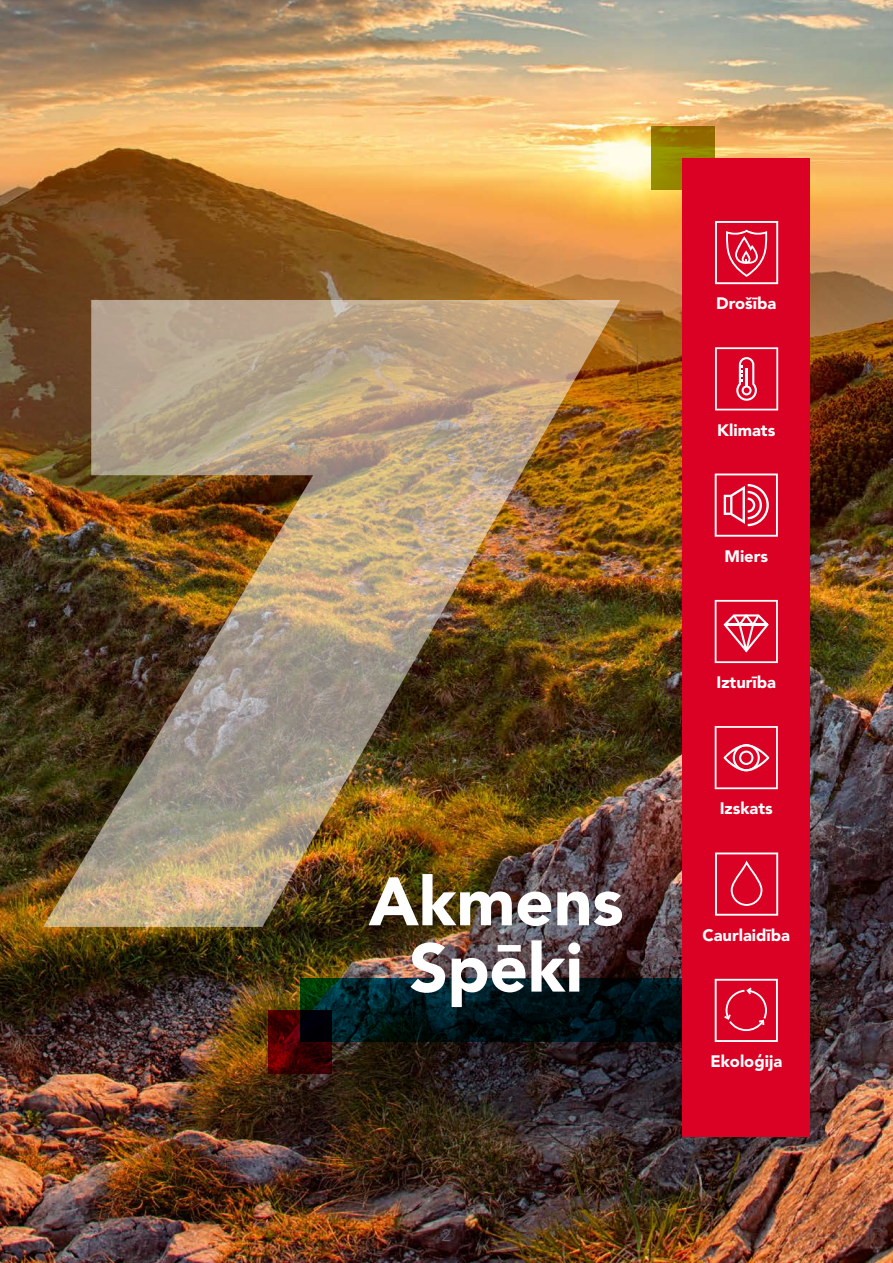
<style>
.page{position:relative;width:893px;height:1263px;background:#fff}
.page>*{position:absolute;margin:0;border:0;box-sizing:border-box;transform-origin:0 0}
.t1{font:900 67.8px "Avenir LT Pro";letter-spacing:-.005em;color:#fff}
.lenteleje_aprasymas{font:900 16.5px "Avenir LT Pro";color:#fff}
.t2{font:16.5px "Avenir LT Pro";color:#636362}
</style>
<div class="page">
<img style="left:0;top:0;width:893px;height:1263px">
<img style="left:43px;top:300px;width:577px;height:627px">
<svg style="left:300px;top:979px;width:382px;height:63px;background:#00171a"></svg>
<svg style="left:268px;top:1010px;width:64px;height:63px;background:#340003"></svg>
<svg style="left:651px;top:126px;width:63px;height:63px;background:#937f00"></svg>
<div style="left:682px;top:158px;width:128px;height:979px;background:#db0124"></div>
<svg style="left:715px;top:347px;width:63px;height:63px"></svg>
<svg style="left:715px;top:600px;width:63px;height:63px"></svg>
<svg style="left:715px;top:221px;width:63px;height:63px"></svg>
<svg style="left:715px;top:726px;width:63px;height:63px"></svg>
<svg style="left:715px;top:852px;width:63px;height:64px"></svg>
<svg style="left:715px;top:979px;width:63px;height:63px"></svg>
<svg style="left:715px;top:473px;width:63px;height:64px"></svg>
<p class="t1" style="left:369px;top:861px;width:257px">Akmens</p>
<p class="t1" style="left:409px;top:927px;width:175px">Spēki</p>
<p class="t2" style="left:442px;top:1225px;width:11px">2</p>
<p class="lenteleje_aprasymas" style="left:716px;top:294px;width:62px">Drošība</p>
<p class="lenteleje_aprasymas" style="left:717px;top:420px;width:60px">Klimats</p>
<p class="lenteleje_aprasymas" style="left:724px;top:546px;width:45px">Miers</p>
<p class="lenteleje_aprasymas" style="left:716px;top:672px;width:61px">Izturība</p>
<p class="lenteleje_aprasymas" style="left:720px;top:799px;width:55px">Izskats</p>
<p class="lenteleje_aprasymas" style="left:702px;top:925px;width:89px">Caurlaidība</p>
<p class="lenteleje_aprasymas" style="left:710px;top:1051px;width:73px">Ekoloģija</p>
</div>
